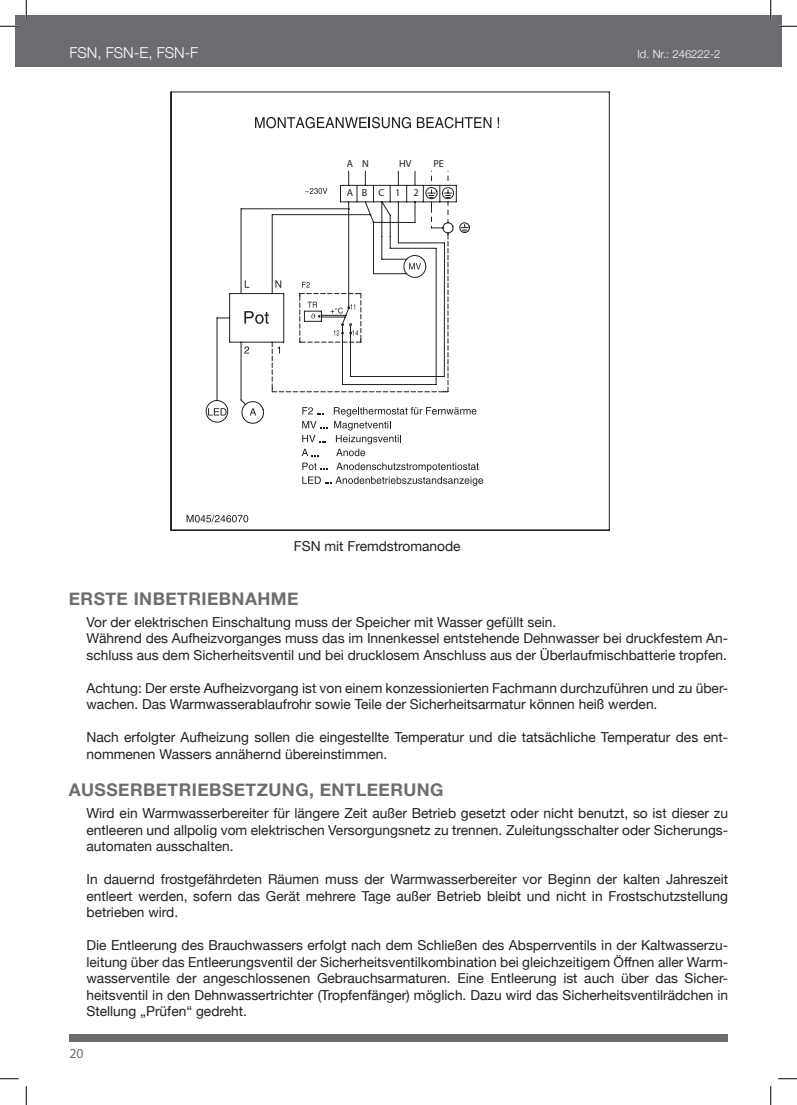
<style>
.page{position:relative;width:797px;height:1105px;background:#fff}
.page>*{position:absolute;margin:0;border:0;box-sizing:border-box;transform-origin:0 0}
.t1{font:700 17.5px "Helvetica Neue";letter-spacing:.025em;color:#6c6d70}
.t2{font:300 15px "Helvetica Neue";color:#fff}
.t3{font:13.75px/16.5px "Helvetica Neue";color:#231f20}
.t4{font:13.75px "Myriad Pro";color:#6c6d70}
.t5{font:300 11.25px "Helvetica Neue";color:#fff}
.t6{font:10.25px "Myriad Pro";color:#231f20}
</style>
<div class="page">
<div style="left:16px;top:16px;width:765px;height:51px;background:#6c6d70"></div>
<div style="left:69px;top:1034px;width:658px;height:7px;background:#6c6d70"></div>
<svg style="left:171px;top:92px;width:438px;height:438px"></svg>
<svg style="left:255px;top:117px;width:156px;height:11px"></svg>
<svg style="left:417px;top:117px;width:74px;height:11px"></svg>
<svg style="left:497px;top:117px;width:2px;height:11px"></svg>
<svg style="left:352px;top:330px;width:6px;height:5px"></svg>
<svg style="left:334px;top:330px;width:5px;height:5px"></svg>
<svg style="left:244px;top:311px;width:25px;height:13px"></svg>
<svg style="left:245px;top:280px;width:4px;height:8px"></svg>
<svg style="left:275px;top:280px;width:6px;height:8px"></svg>
<svg style="left:277px;top:346px;width:3px;height:8px"></svg>
<svg style="left:244px;top:346px;width:5px;height:8px"></svg>
<svg style="left:250px;top:408px;width:6px;height:7px"></svg>
<svg style="left:208px;top:408px;width:19px;height:7px"></svg>
<svg style="left:302px;top:407px;width:22px;height:7px"></svg>
<svg style="left:302px;top:421px;width:25px;height:7px"></svg>
<svg style="left:302px;top:435px;width:24px;height:7px"></svg>
<svg style="left:301px;top:449px;width:17px;height:7px"></svg>
<svg style="left:334px;top:407px;width:142px;height:49px"></svg>
<svg style="left:302px;top:463px;width:181px;height:23px"></svg>
<svg style="left:302px;top:185px;width:166px;height:134px"></svg>
<svg style="left:187px;top:515px;width:61px;height:7px"></svg>
<svg style="left:0;top:25px;width:19px;height:2px"></svg>
<svg style="left:778px;top:25px;width:19px;height:2px"></svg>
<svg style="left:0;top:1078px;width:19px;height:1px"></svg>
<svg style="left:778px;top:1078px;width:19px;height:1px"></svg>
<svg style="left:25px;top:0;width:2px;height:19px"></svg>
<svg style="left:25px;top:1086px;width:2px;height:19px"></svg>
<svg style="left:770px;top:0;width:1px;height:19px"></svg>
<svg style="left:770px;top:1086px;width:1px;height:19px"></svg>
<p class="t2" style="left:69px;top:44px;width:130px">FSN, FSN-E, FSN-F</p>
<p class="t5" style="left:637px;top:48px;width:84px">Id. Nr.: 246222-2</p>
<p class="t6" style="left:347px;top:157px;width:23px">A N</p>
<p class="t6" style="left:399px;top:157px;width:14px">HV</p>
<p class="t6" style="left:433px;top:157px;width:12px">PE</p>
<p class="t6" style="left:347px;top:186px;width:55px">A B C 1</p>
<p class="t6" style="left:413px;top:186px;width:7px">2</p>
<p class="t3" style="left:294px;top:538px;width:168px">FSN mit Fremdstromanode</p>
<p class="t1" style="left:69px;top:585px;width:231px">ERSTE INBETRIEBNAHME</p>
<p class="t3" style="left:86px;top:613px;width:643px">Vor der elektrischen Einschaltung muss der Speicher mit Wasser gefüllt sein.<br>Während des Aufheizvorganges muss das im Innenkessel entstehende Dehnwasser bei druckfestem An&shy;schluss aus dem Sicherheitsventil und bei drucklosem Anschluss aus der Überlaufmischbatterie tropfen.</p>
<p class="t3" style="left:86px;top:679px;width:643px">Achtung: Der erste Aufheizvorgang ist von einem konzessionierten Fachmann durchzuführen und zu über&shy;wachen. Das Warmwasserablaufrohr sowie Teile der Sicherheitsarmatur können heiß werden.</p>
<p class="t3" style="left:86px;top:729px;width:643px">Nach erfolgter Aufheizung sollen die eingestellte Temperatur und die tatsächliche Temperatur des ent&shy;nommenen Wassers annähernd übereinstimmen.</p>
<p class="t1" style="left:69px;top:776px;width:376px">AUSSERBETRIEBSETZUNG, ENTLEERUNG</p>
<p class="t3" style="left:86px;top:805px;width:643px;text-align:justify">Wird ein Warmwasserbereiter für längere Zeit außer Betrieb gesetzt oder nicht benutzt, so ist dieser zu entleeren und allpolig vom elektrischen Versorgungsnetz zu trennen. Zuleitungsschalter oder Sicherungs&shy;automaten ausschalten.</p>
<p class="t3" style="left:86px;top:871px;width:643px;text-align:justify">In dauernd frostgefährdeten Räumen muss der Warmwasserbereiter vor Beginn der kalten Jahreszeit entleert werden, sofern das Gerät mehrere Tage außer Betrieb bleibt und nicht in Frostschutzstellung betrieben wird.</p>
<p class="t3" style="left:86px;top:937px;width:643px;text-align:justify">Die Entleerung des Brauchwassers erfolgt nach dem Schließen des Absperrventils in der Kaltwasserzu&shy;leitung über das Entleerungsventil der Sicherheitsventilkombination bei gleichzeitigem Öffnen aller Warm&shy;wasserventile der angeschlossenen Gebrauchsarmaturen. Eine Entleerung ist auch über das Sicher&shy;heitsventil in den Dehnwassertrichter (Tropfenfänger) möglich. Dazu wird das Sicherheitsventilrädchen in Stellung „Prüfen“ gedreht.</p>
<p class="t4" style="left:69px;top:1045px;width:16px">20</p>
</div>
